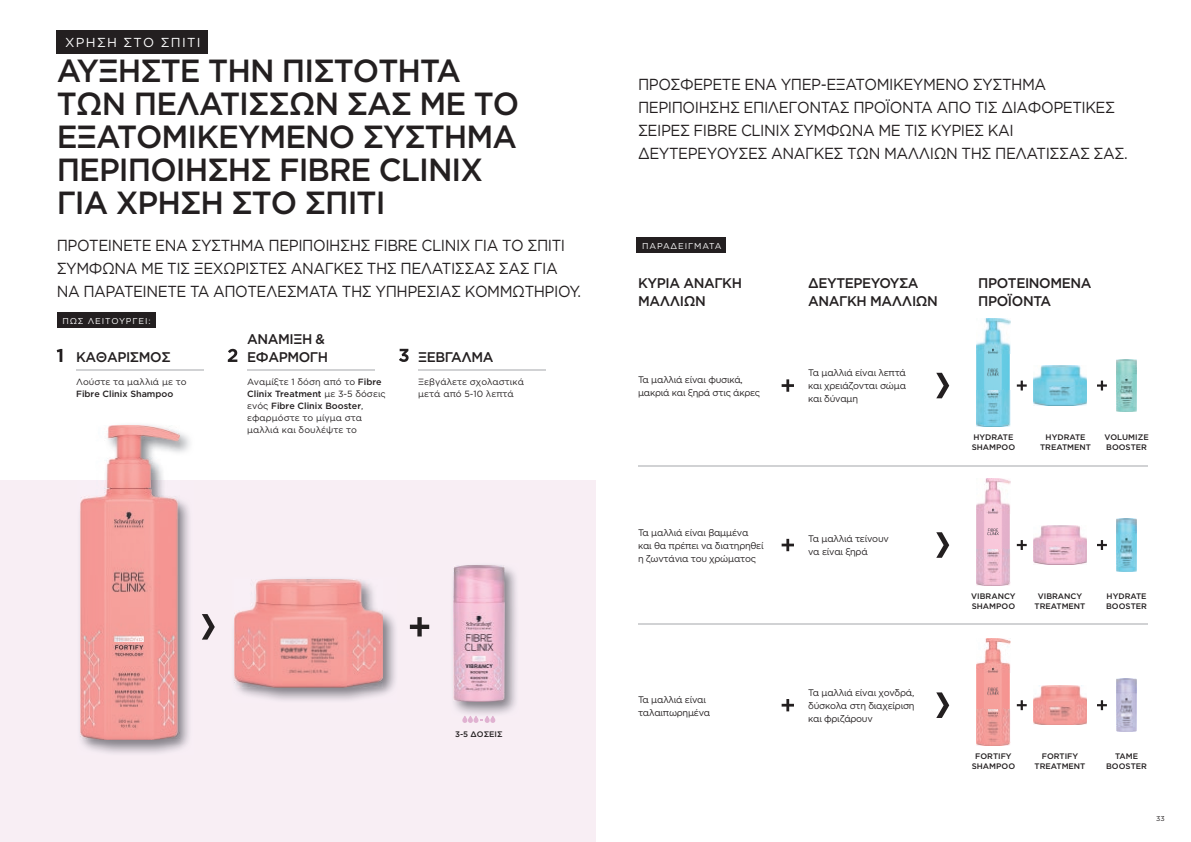
<style>
.page{position:relative;width:1191px;height:842px;background:#fff}
.page>*{position:absolute;margin:0;border:0;box-sizing:border-box;transform-origin:0 0}
.t1{font:500 32px/33px "Gotham";letter-spacing:-.03em;color:#231f20}
.t2{font:16px/23px "Gotham";letter-spacing:-.03em;color:#231f20;scale:.93 1}
.t3{font:500 14px/18px "Gotham";letter-spacing:-.03em;color:#231f20}
.t4{font:13px "Gotham";letter-spacing:.1em;color:#fff}
.t5{font:9.5px/13px "Gotham";letter-spacing:-.03em;color:#231f20}
.t6{font:9px/12px "Gotham";color:#231f20}
.t7{font:500 9px "Gotham";color:#231f20}
.t8{font:8.5px "Gotham";letter-spacing:.1em;color:#fff}
.t9{font:500 8px/10px "Gotham";color:#231f20;text-align:center}
.t10{font:7px "Gotham";color:#231f20}
.s1{font-weight:500}
</style>
<div class="page">
<div style="left:0;top:480px;width:595px;height:362px;background:#f8eef4"></div>
<svg style="left:781px;top:379px;width:13px;height:13px"></svg>
<svg style="left:781px;top:539px;width:13px;height:12px"></svg>
<svg style="left:781px;top:699px;width:13px;height:12px"></svg>
<svg style="left:410px;top:617px;width:19px;height:19px"></svg>
<svg style="left:936px;top:373px;width:13px;height:25px"></svg>
<svg style="left:936px;top:532px;width:13px;height:26px"></svg>
<svg style="left:936px;top:692px;width:13px;height:26px"></svg>
<svg style="left:202px;top:614px;width:13px;height:26px"></svg>
<img style="left:454px;top:567px;width:63px;height:148px">
<svg style="left:462px;top:716px;width:33px;height:7px"></svg>
<img style="left:453px;top:565px;width:51px;height:137px">
<img style="left:234px;top:613px;width:162px;height:88px">
<img style="left:235px;top:579px;width:148px;height:109px">
<img style="left:81px;top:433px;width:109px;height:320px">
<img style="left:80px;top:425px;width:100px;height:315px">
<img style="left:976px;top:638px;width:34px;height:108px">
<img style="left:976px;top:478px;width:34px;height:108px">
<img style="left:976px;top:319px;width:34px;height:107px">
<img style="left:1116px;top:679px;width:20px;height:52px">
<img style="left:1116px;top:519px;width:20px;height:52px">
<img style="left:1116px;top:359px;width:20px;height:53px">
<hr style="left:638px;top:465px;width:509px;height:1px;background:#d1d2d4">
<hr style="left:638px;top:624px;width:509px;height:1px;background:#d1d2d4">
<svg style="left:1097px;top:700px;width:9px;height:10px"></svg>
<svg style="left:1097px;top:540px;width:9px;height:10px"></svg>
<svg style="left:1097px;top:381px;width:9px;height:9px"></svg>
<svg style="left:1016px;top:700px;width:10px;height:10px"></svg>
<svg style="left:1016px;top:540px;width:10px;height:10px"></svg>
<svg style="left:1016px;top:381px;width:10px;height:9px"></svg>
<img style="left:1033px;top:685px;width:54px;height:40px">
<img style="left:1033px;top:525px;width:54px;height:40px">
<img style="left:1033px;top:366px;width:54px;height:39px">
<svg style="left:57px;top:349px;width:5px;height:13px"></svg>
<svg style="left:228px;top:349px;width:9px;height:13px"></svg>
<svg style="left:399px;top:349px;width:9px;height:13px"></svg>
<hr style="left:76px;top:369px;width:128px;height:2px;background:#d1d2d4">
<hr style="left:247px;top:369px;width:128px;height:2px;background:#d1d2d4">
<hr style="left:418px;top:369px;width:128px;height:2px;background:#d1d2d4">
<div style="left:57px;top:30px;width:151px;height:23px;background:#231f20"></div>
<div style="left:57px;top:312px;width:98px;height:15px;background:#231f20"></div>
<div style="left:636px;top:238px;width:90px;height:15px;background:#231f20"></div>
<p class="t4" style="left:65px;top:35px;width:137px">ΧΡΗΣΗ ΣΤΟ ΣΠΙΤΙ</p>
<h1 class="t1" style="left:57px;top:54px;width:464px">ΑΥΞΗΣΤΕ ΤΗΝ ΠΙΣΤΟΤΗΤΑ<br>ΤΩΝ ΠΕΛΑΤΙΣΣΩΝ ΣΑΣ ΜΕ ΤΟ<br>ΕΞΑΤΟΜΙΚΕΥΜΕΝΟ ΣΥΣΤΗΜΑ<br>ΠΕΡΙΠΟΙΗΣΗΣ FIBRE CLINIX<br>ΓΙΑ ΧΡΗΣΗ ΣΤΟ ΣΠΙΤΙ</h1>
<p class="t2" style="left:57px;top:234px;width:565px">ΠΡΟΤΕΙΝΕΤΕ ΕΝΑ ΣΥΣΤΗΜΑ ΠΕΡΙΠΟΙΗΣΗΣ FIBRE CLINIX ΓΙΑ ΤΟ ΣΠΙΤΙ<br>ΣΥΜΦΩΝΑ ΜΕ ΤΙΣ ΞΕΧΩΡΙΣΤΕΣ ΑΝΑΓΚΕΣ ΤΗΣ ΠΕΛΑΤΙΣΣΑΣ ΣΑΣ ΓΙΑ<br>ΝΑ ΠΑΡΑΤΕΙΝΕΤΕ ΤΑ ΑΠΟΤΕΛΕΣΜΑΤΑ ΤΗΣ ΥΠΗΡΕΣΙΑΣ ΚΟΜΜΩΤΗΡΙΟΥ.</p>
<p class="t8" style="left:62px;top:315px;width:90px">ΠΩΣ ΛΕΙΤΟΥΡΓΕΙ:</p>
<p class="t3" style="left:76px;top:348px;width:96px">ΚΑΘΑΡΙΣΜΟΣ</p>
<p class="t6" style="left:76px;top:375px;width:112px">Λούστε τα μαλλιά με το</p>
<p class="t7" style="left:76px;top:387px;width:99px">Fibre Clinix Shampoo</p>
<p class="t3" style="left:247px;top:330px;width:83px">ΑΝΑΜΙΞΗ &amp;<br>ΕΦΑΡΜΟΓΗ</p>
<p class="t3" style="left:418px;top:348px;width:77px">ΞΕΒΓΑΛΜΑ</p>
<p class="t6" style="left:247px;top:375px;width:140px">Αναμίξτε 1 δόση από το <span class="s1">Fibre<br>Clinix Treatment</span> με 3-5 δόσεις ενός <span class="s1">Fibre Clinix Booster</span>, εφαρμόστε το μίγμα στα μαλλιά και δουλέψτε το</p>
<p class="t6" style="left:418px;top:375px;width:107px">Ξεβγάλετε σχολαστικά μετά από 5-10 λεπτά</p>
<p class="t9" style="left:455px;top:729px;width:49px">3-5 ΔΟΣΕΙΣ</p>
<p class="t2" style="left:638px;top:72px;width:528px">ΠΡΟΣΦΕΡΕΤΕ ΕΝΑ ΥΠΕΡ-ΕΞΑΤΟΜΙΚΕΥΜΕΝΟ ΣΥΣΤΗΜΑ ΠΕΡΙΠΟΙΗΣΗΣ ΕΠΙΛΕΓΟΝΤΑΣ ΠΡΟΪΟΝΤΑ ΑΠΟ ΤΙΣ ΔΙΑΦΟΡΕΤΙΚΕΣ ΣΕΙΡΕΣ FIBRE CLINIX ΣΥΜΦΩΝΑ ΜΕ ΤΙΣ ΚΥΡΙΕΣ ΚΑΙ ΔΕΥΤΕΡΕΥΟΥΣΕΣ ΑΝΑΓΚΕΣ ΤΩΝ ΜΑΛΛΙΩΝ ΤΗΣ ΠΕΛΑΤΙΣΣΑΣ ΣΑΣ.</p>
<p class="t8" style="left:642px;top:241px;width:81px">ΠΑΡΑΔΕΙΓΜΑΤΑ</p>
<p class="t3" style="left:638px;top:273px;width:106px">ΚΥΡΙΑ ΑΝΑΓΚΗ<br>ΜΑΛΛΙΩΝ</p>
<p class="t3" style="left:978px;top:273px;width:115px">ΠΡΟΤΕΙΝΟΜΕΝΑ<br>ΠΡΟΪΟΝΤΑ</p>
<p class="t3" style="left:808px;top:273px;width:131px">ΔΕΥΤΕΡΕΥΟΥΣΑ<br>ΑΝΑΓΚΗ ΜΑΛΛΙΩΝ</p>
<p class="t5" style="left:638px;top:373px;width:124px">Τα μαλλιά είναι φυσικά, μακριά και ξηρά στις άκρες</p>
<p class="t5" style="left:808px;top:366px;width:99px;text-align:justify">Τα μαλλιά είναι λεπτά και χρειάζονται σώμα και δύναμη</p>
<p class="t5" style="left:638px;top:526px;width:127px">Τα μαλλιά είναι βαμμένα και θα πρέπει να διατηρηθεί η ζωντάνια του χρώματος</p>
<p class="t5" style="left:808px;top:532px;width:82px">Τα μαλλιά τείνουν να είναι ξηρά</p>
<p class="t9" style="left:971px;top:432px;width:45px;text-align:left">HYDRATE<br>SHAMPOO</p>
<p class="t9" style="left:1040px;top:432px;width:52px">HYDRATE<br>TREATMENT</p>
<p class="t9" style="left:1104px;top:432px;width:46px;text-align:left">VOLUMIZE<br>BOOSTER</p>
<p class="t9" style="left:971px;top:591px;width:46px;text-align:left">VIBRANCY<br>SHAMPOO</p>
<p class="t9" style="left:1034px;top:591px;width:52px">VIBRANCY<br>TREATMENT</p>
<p class="t9" style="left:1106px;top:591px;width:42px;text-align:left">HYDRATE<br>BOOSTER</p>
<p class="t5" style="left:638px;top:692px;width:74px">Τα μαλλιά είναι ταλαιπωρημένα</p>
<p class="t5" style="left:808px;top:686px;width:108px;text-align:justify">Τα μαλλιά είναι χονδρά, δύσκολα στη διαχείριση και φριζάρουν</p>
<p class="t9" style="left:971px;top:751px;width:45px">FORTIFY<br>SHAMPOO</p>
<p class="t9" style="left:1034px;top:751px;width:52px">FORTIFY<br>TREATMENT</p>
<p class="t9" style="left:1106px;top:751px;width:42px">TAME<br>BOOSTER</p>
<p class="t10" style="left:1156px;top:814px;width:10px">33</p>
</div>
